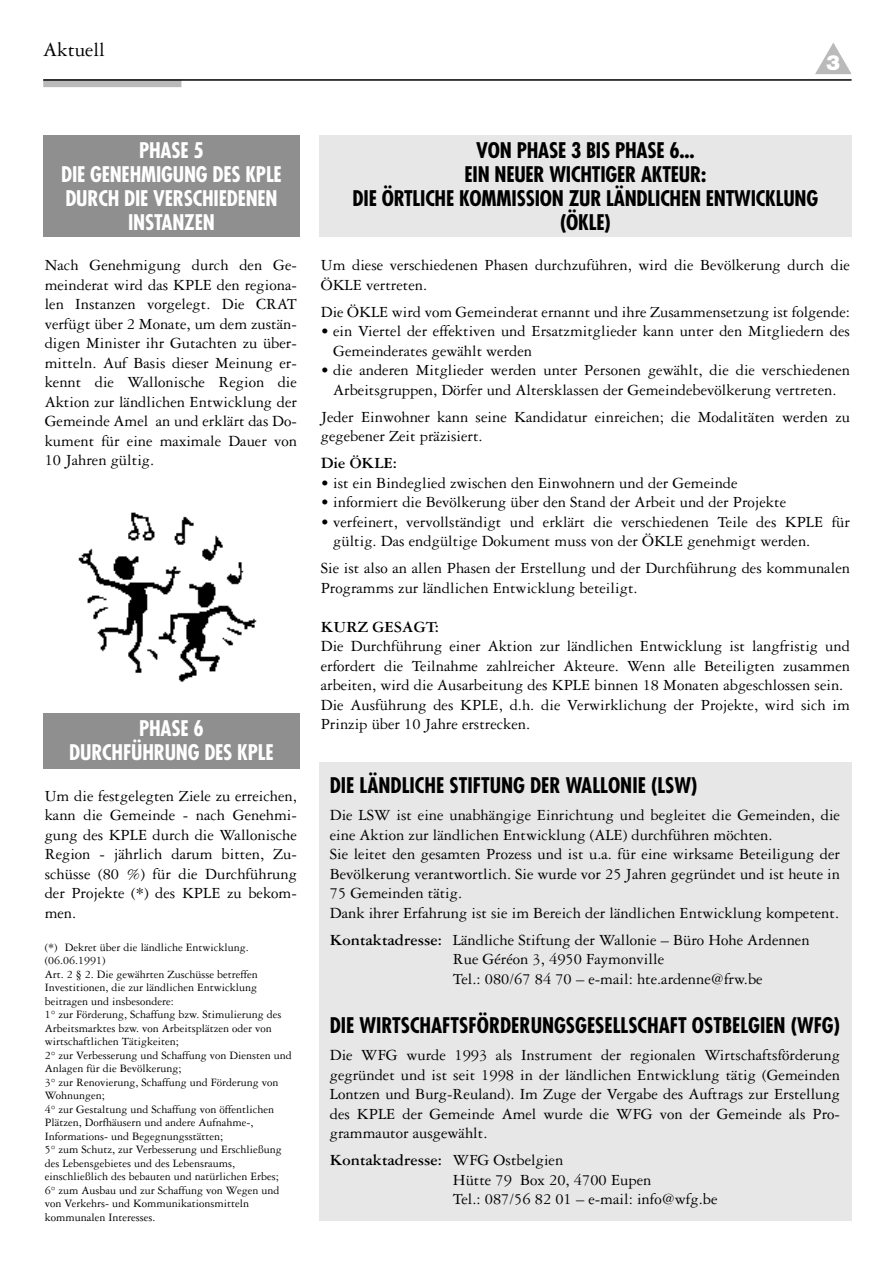
<style>
.page{position:relative;width:893px;height:1263px;background:#fff}
.page>*{position:absolute;margin:0;border:0;box-sizing:border-box;transform-origin:0 0}
.t1{font:700 condensed 21px/24px "Futura";letter-spacing:-.01em;color:#000;text-align:center}
.t2{font:700 condensed 21px/24px "Futura";letter-spacing:-.01em;color:#fff;text-align:center}
.t3{font:21px "Garamond Three";color:#000}
.t4{font:900 21px "Helvetica Neue";color:#fff}
.t5{font:16.5px/19.5px "Garamond Three";color:#000}
.t6{font:700 16.5px "Garamond Three";color:#000}
.t7{font:12px/13.5px "Garamond Three";color:#000}
.s1{font-weight:700}
</style>
<div class="page">
<div style="left:44px;top:81px;width:137px;height:5px;background:#bababa"></div>
<div style="left:43px;top:80px;width:138px;height:7px;border:2px solid #bababa"></div>
<hr style="left:43px;top:79px;width:808px;height:2px;background:#000">
<svg style="left:815px;top:43px;width:37px;height:32px"></svg>
<div style="left:43px;top:135px;width:257px;height:102px;background:#8f8f8f"></div>
<div style="left:319px;top:135px;width:532px;height:102px;background:#e7e7e7"></div>
<div style="left:43px;top:713px;width:257px;height:56px;background:#8f8f8f"></div>
<div style="left:319px;top:762px;width:532px;height:458px;background:#e7e7e7"></div>
<img style="left:78px;top:512px;width:179px;height:170px">
<p class="t3" style="left:43px;top:43px;width:63px">Aktuell</p>
<p class="t4" style="left:826px;top:55px;width:16px">3</p>
<p class="t2" style="left:61px;top:140px;width:222px">PHASE 5<br>DIE GENEHMIGUNG DES KPLE<br>DURCH DIE VERSCHIEDENEN<br>INSTANZEN</p>
<p class="t5" style="left:45px;top:257px;width:254px;text-align:justify">Nach Genehmigung durch den Ge&shy;meinderat wird das KPLE den regiona&shy;len Instanzen vorgelegt. Die CRAT verfügt über 2 Monate, um dem zustän&shy;digen Minister ihr Gutachten zu über&shy;mitteln. Auf Basis dieser Meinung er&shy;kennt die Wallonische Region die Aktion zur ländlichen Entwicklung der Gemeinde Amel an und erklärt das Do&shy;kument für eine maximale Dauer von 10 Jahren gültig.</p>
<p class="t2" style="left:69px;top:718px;width:206px">PHASE 6<br>DURCHFÜHRUNG DES KPLE</p>
<p class="t5" style="left:45px;top:787px;width:254px;text-align:justify">Um die festgelegten Ziele zu erreichen, kann die Gemeinde - nach Genehmi&shy;gung des KPLE durch die Wallonische Region - jährlich darum bitten, Zu&shy;schüsse (80 %) für die Durchführung der Projekte (*) des KPLE zu bekom&shy;men.</p>
<p class="t7" style="left:45px;top:941px;width:249px">(*) Dekret über die ländliche Entwicklung. (06.06.1991)<br>Art. 2 § 2. Die gewährten Zuschüsse betreffen Investitionen, die zur ländlichen Entwicklung beitragen und insbesondere:<br>1° zur Förderung, Schaffung bzw. Stimulierung des Arbeitsmarktes bzw. von Arbeitsplätzen oder von wirtschaftlichen Tätigkeiten;<br>2° zur Verbesserung und Schaffung von Diensten und Anlagen für die Bevölkerung;<br>3° zur Renovierung, Schaffung und Förderung von Wohnungen;<br>4° zur Gestaltung und Schaffung von öffentlichen Plätzen, Dorfhäusern und andere Aufnahme-, Informations- und Begegnungsstätten;<br>5° zum Schutz, zur Verbesserung und Erschließung des Lebensgebietes und des Lebensraums, einschließlich des bebauten und natürlichen Erbes; 6° zum Ausbau und zur Schaffung von Wegen und von Verkehrs- und Kommunikationsmitteln kommunalen Interesses.</p>
<p class="t1" style="left:352px;top:140px;width:467px">VON PHASE 3 BIS PHASE 6...<br>EIN NEUER WICHTIGER AKTEUR:<br>DIE ÖRTLICHE KOMMISSION ZUR LÄNDLICHEN ENTWICKLUNG (ÖKLE)</p>
<p class="t5" style="left:321px;top:257px;width:530px">Um diese verschiedenen Phasen durchzuführen, wird die Bevölkerung durch die<br>ÖKLE vertreten.</p>
<p class="t5" style="left:321px;top:304px;width:530px">Die ÖKLE wird vom Gemeinderat ernannt und ihre Zusammensetzung ist folgende:</p>
<p class="t5" style="left:333px;top:323px;width:518px;text-indent:-12px">• ein Viertel der effektiven und Ersatzmitglieder kann unter den Mitgliedern des<br>Gemeinderates gewählt werden</p>
<p class="t5" style="left:321px;top:362px;width:530px;text-align:center">• die anderen Mitglieder werden unter Personen gewählt, die die verschiedenen<br>Arbeitsgruppen, Dörfer und Altersklassen der Gemeindebevölkerung vertreten.</p>
<p class="t5" style="left:321px;top:409px;width:530px">Jeder Einwohner kann seine Kandidatur einreichen; die Modalitäten werden zu gegebener Zeit präzisiert.</p>
<p class="t6" style="left:321px;top:457px;width:78px">Die ÖKLE:</p>
<p class="t5" style="left:321px;top:475px;width:418px">• ist ein Bindeglied zwischen den Einwohnern und der Gemeinde</p>
<p class="t5" style="left:321px;top:494px;width:467px">• informiert die Bevölkerung über den Stand der Arbeit und der Projekte</p>
<p class="t5" style="left:333px;top:514px;width:518px;text-indent:-12px">• verfeinert, vervollständigt und erklärt die verschiedenen Teile des KPLE für gültig. Das endgültige Dokument muss von der ÖKLE genehmigt werden.</p>
<p class="t5" style="left:321px;top:560px;width:530px">Sie ist also an allen Phasen der Erstellung und der Durchführung des kommunalen<br>Programms zur ländlichen Entwicklung beteiligt.</p>
<p class="t6" style="left:321px;top:621px;width:120px">KURZ GESAGT:</p>
<p class="t5" style="left:321px;top:638px;width:530px">Die Durchführung einer Aktion zur ländlichen Entwicklung ist langfristig und erfordert die Teilnahme zahlreicher Akteure. Wenn alle Beteiligten zusammen arbeiten, wird die Ausarbeitung des KPLE binnen 18 Monaten abgeschlossen sein.<br>Die Ausführung des KPLE, d.h. die Verwirklichung der Projekte, wird sich im Prinzip über 10 Jahre erstrecken.</p>
<p class="t1" style="left:330px;top:775px;width:369px">DIE LÄNDLICHE STIFTUNG DER WALLONIE (LSW)</p>
<p class="t5" style="left:330px;top:807px;width:512px">Die LSW ist eine unabhängige Einrichtung und begleitet die Gemeinden, die eine Aktion zur ländlichen Entwicklung (ALE) durchführen möchten.<br>Sie leitet den gesamten Prozess und ist u.a. für eine wirksame Beteiligung der Bevölkerung verantwortlich. Sie wurde vor 25 Jahren gegründet und ist heute in 75 Gemeinden tätig.<br>Dank ihrer Erfahrung ist sie im Bereich der ländlichen Entwicklung kompetent.</p>
<p class="t5" style="left:453px;top:931px;width:358px;text-indent:-123px"><span class="s1">Kontaktadresse:</span> Ländliche Stiftung der Wallonie – Büro Hohe Ardennen<br>Rue Géréon 3, 4950 Faymonville<br>Tel.: 080/67 84 70 – e-mail: hte.ardenne@frw.be</p>
<p class="t1" style="left:330px;top:1015px;width:512px">DIE WIRTSCHAFTSFÖRDERUNGSGESELLSCHAFT OSTBELGIEN (WFG)</p>
<p class="t5" style="left:330px;top:1047px;width:512px;text-align:justify">Die WFG wurde 1993 als Instrument der regionalen Wirtschaftsförderung gegründet und ist seit 1998 in der ländlichen Entwicklung tätig (Gemeinden Lontzen und Burg-Reuland). Im Zuge der Vergabe des Auftrags zur Erstellung des KPLE der Gemeinde Amel wurde die WFG von der Gemeinde als Pro&shy;grammautor ausgewählt.</p>
<p class="t5" style="left:453px;top:1152px;width:266px;text-indent:-123px"><span class="s1">Kontaktadresse:</span> WFG Ostbelgien<br>Hütte 79 Box 20, 4700 Eupen<br>Tel.: 087/56 82 01 – e-mail: info@wfg.be</p>
</div>
